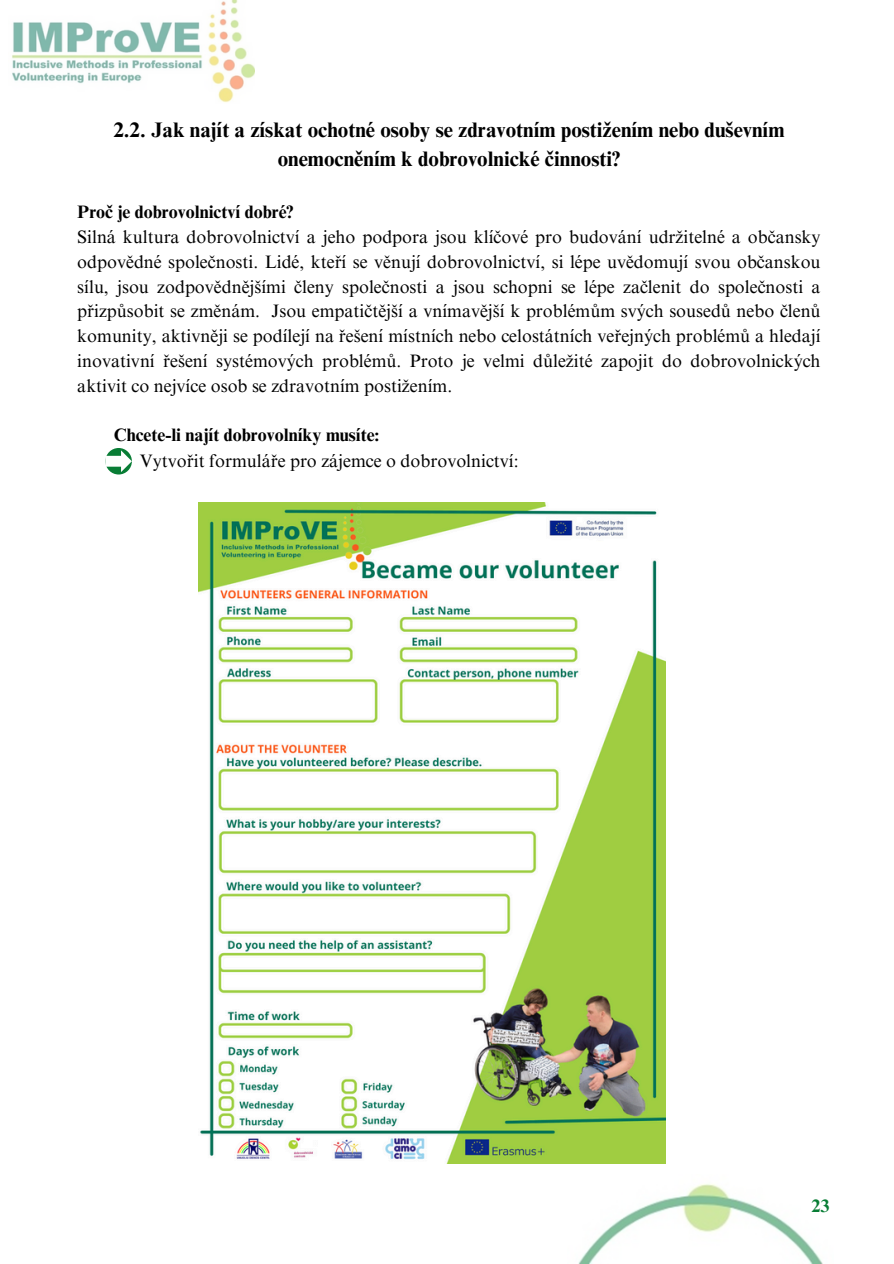
<style>
.page{position:relative;width:894px;height:1264px;background:#fff}
.page>*{position:absolute;margin:0;border:0;box-sizing:border-box;transform-origin:0 0}
.t1{font:700 21px/29.2px "Times NRMT Pro";color:#000;text-align:center}
.t2{font:18px/24.8px "Times NRMT Pro";color:#000;text-align:justify}
.t3{font:700 18px "Times NRMT Pro";color:#000}
.t4{font:700 18px "Times NRMT Pro";color:#087d35}
</style>
<div class="page">
<img style="left:12px;top:0;width:242px;height:103px">
<img style="left:579px;top:1184px;width:243px;height:78px">
<svg style="left:105px;top:448px;width:27px;height:26px"></svg>
<svg style="left:105px;top:450px;width:27px;height:22px"></svg>
<img style="left:198px;top:502px;width:467px;height:661px">
<p class="t1" style="left:113px;top:118px;width:672px">2.2. Jak najít a získat ochotné osoby se zdravotním postižením nebo duševním onemocněním k dobrovolnické činnosti?</p>
<h2 class="t3" style="left:77px;top:205px;width:218px">Proč je dobrovolnictví dobré?</h2>
<p class="t2" style="left:77px;top:227px;width:744px">Silná kultura dobrovolnictví a jeho podpora jsou klíčové pro budování udržitelné a občansky odpovědné společnosti. Lidé, kteří se věnují dobrovolnictví, si lépe uvědomují svou občanskou sílu, jsou zodpovědnějšími členy společnosti a jsou schopni se lépe začlenit do společnosti a přizpůsobit se změnám. Jsou empatičtější a vnímavější k problémům svých sousedů nebo členů komunity, aktivněji se podílejí na řešení místních nebo celostátních veřejných problémů a hledají inovativní řešení systémových problémů. Proto je velmi důležité zapojit do dobrovolnických aktivit co nejvíce osob se zdravotním postižením.</p>
<p class="t3" style="left:114px;top:428px;width:267px">Chcete-li najít dobrovolníky musíte:</p>
<p class="t2" style="left:140px;top:451px;width:380px">Vytvořit formuláře pro zájemce o dobrovolnictví:</p>
<p class="t4" style="left:811px;top:1198px;width:19px">23</p>
</div>
